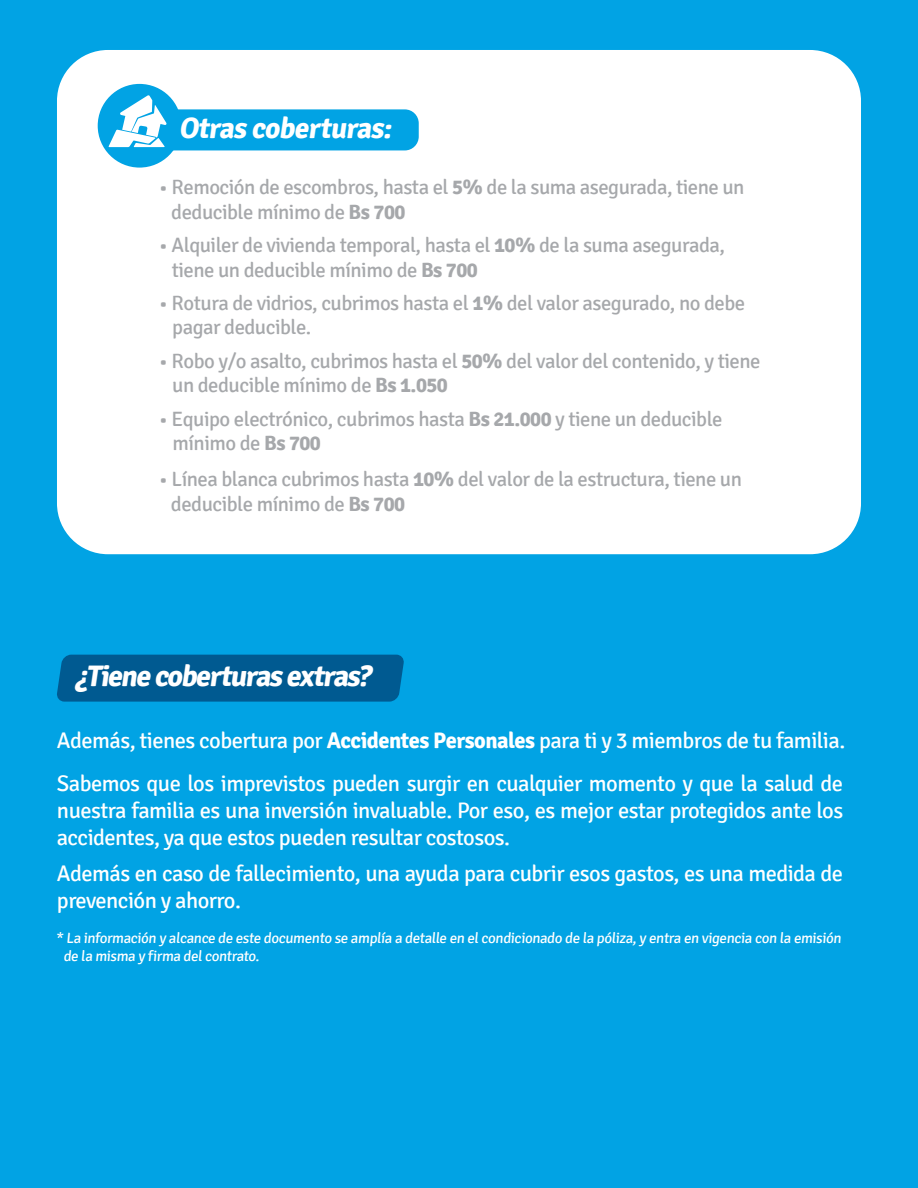
<style>
.page{position:relative;width:918px;height:1188px;background:#01a3e4}
.page>*{position:absolute;margin:0;border:0;box-sizing:border-box;transform-origin:0 0}
.t1{font:italic 700 29.7px "Signika";color:#fff}
.t2{font:italic 700 29.4px "Signika";color:#fff}
.t3{font:22.5px/27px "Signika";letter-spacing:-.025em;color:#fff;text-align:justify}
.t4{font:20.7px/24.9px "Signika";letter-spacing:-.025em;color:#a6a8ab}
.t5{font:15px/17.9px "Signika";color:#fff}
.s1{font-weight:700}
</style>
<div class="page">
<div style="left:57px;top:50px;width:804px;height:504px;background:#fff;border-radius:51px"></div>
<div style="left:98px;top:84px;width:83px;height:84px;background:#01a3e4;border-radius:50%"></div>
<div style="left:151px;top:109px;width:268px;height:41px;background:#01a3e4;border-radius:14px"></div>
<svg style="left:108px;top:95px;width:59px;height:52px"></svg>
<div style="left:57px;top:655px;width:347px;height:47px;background:#005a91"></div>
<h2 class="t2" style="left:179px;top:110px;width:219px">Otras coberturas:</h2>
<p class="t4" style="left:171px;top:175px;width:575px;text-indent:-12px">• Remoción de escombros, hasta el <span class="s1">5%</span> de la suma asegurada, tiene un deducible mínimo de <span class="s1">Bs 700</span></p>
<p class="t4" style="left:172px;top:233px;width:555px;text-indent:-13px">• Alquiler de vivienda temporal, hasta el <span class="s1">10%</span> de la suma asegurada, tiene un deducible mínimo de <span class="s1">Bs 700</span></p>
<p class="t4" style="left:172px;top:291px;width:574px;text-indent:-13px">• Rotura de vidrios, cubrimos hasta el <span class="s1">1%</span> del valor asegurado, no debe pagar deducible.</p>
<p class="t4" style="left:172px;top:349px;width:590px;text-indent:-13px">• Robo y/o asalto, cubrimos hasta el <span class="s1">50%</span> del valor del contenido, y tiene un deducible mínimo de <span class="s1">Bs 1.050</span></p>
<p class="t4" style="left:173px;top:407px;width:552px;text-indent:-14px">• Equipo electrónico, cubrimos hasta <span class="s1">Bs 21.000</span> y tiene un deducible mínimo de <span class="s1">Bs 700</span></p>
<p class="t4" style="left:171px;top:467px;width:573px;text-indent:-12px">• Línea blanca cubrimos hasta <span class="s1">10%</span> del valor de la estructura, tiene un deducible mínimo de <span class="s1">Bs 700</span></p>
<h1 class="t1" style="left:75px;top:658px;width:303px">¿Tiene coberturasextras?</h1>
<p class="t3" style="left:57px;top:728px;width:790px">Además, tienes cobertura por <span class="s1">Accidentes Personales</span> para ti y 3 miembros de tu familia.</p>
<p class="t3" style="left:57px;top:770px;width:788px">Sabemos que los imprevistos pueden surgir en cualquier momento y que la salud de nuestra familia es una inversión invaluable. Por eso, es mejor estar protegidos ante los accidentes, ya que estos pueden resultar costosos.</p>
<p class="t3" style="left:57px;top:860px;width:788px">Además en caso de fallecimiento, una ayuda para cubrir esos gastos, es una medida de prevención y ahorro.</p>
<p class="t5" style="left:63px;top:930px;width:781px;text-indent:-7px">* La información y alcance de este documento se amplía a detalle en el condicionado de la póliza,y entra en vigencia con la emisión de la misma y firma del contrato.</p>
</div>
